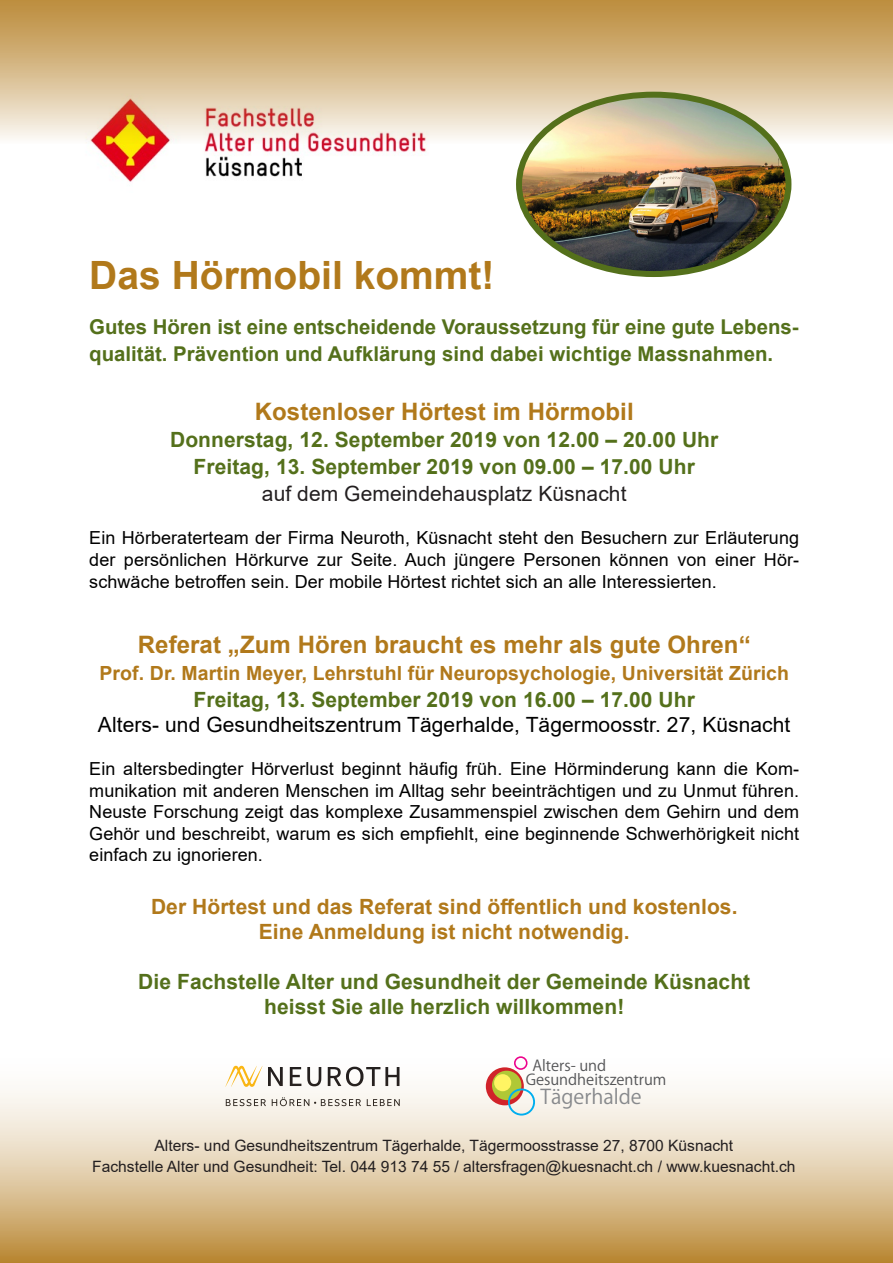
<style>
.page{position:relative;width:893px;height:1263px;background:#fff}
.page>*{position:absolute;margin:0;border:0;box-sizing:border-box;transform-origin:0 0}
.t1{font:700 39px "Arial";color:#b1791b}
.t2{font:700 24px "Arial";letter-spacing:.005em;color:#b1791b}
.t3{font:700 21px "Arial";letter-spacing:.005em;color:#54701b}
.t4{font:700 21px "Arial";letter-spacing:.005em;color:#b1791b}
.t5{font:21px "Arial";letter-spacing:.005em;color:#000}
.t6{font:21px "Arial";letter-spacing:.005em;color:#231f20}
.t7{font:700 20.4px/27px "Arial";color:#54701b}
.t8{font:20.1px "Koz Go Pr 6 N";color:#87898c}
.t9{font:700 19.5px "Arial";letter-spacing:.005em;color:#b1791b}
.t10{font:18px/21.6px "Arial";letter-spacing:.005em;color:#000;text-align:justify}
.t11{font:15.6px "Arial";color:#231f20}
.t12{font:15px "Koz Go Pr 6 N";color:#545557}
</style>
<div class="page">
<img style="left:92px;top:143px;width:335px;height:39px">
<svg style="left:0;top:1056px;width:893px;height:207px"></svg>
<svg style="left:0;top:0;width:893px;height:143px;background:#d5b585"></svg>
<img style="left:519px;top:95px;width:269px;height:179px">
<div style="left:516px;top:92px;width:275px;height:185px;border:6px solid #54701b;border-radius:50%"></div>
<svg style="left:486px;top:1067px;width:38px;height:38px"></svg>
<div style="left:492px;top:1071px;width:29px;height:29px;background:#b0c836;border-radius:50%"></div>
<div style="left:508px;top:1088px;width:27px;height:27px;border:2px solid #00aeef;border-radius:50%"></div>
<div style="left:494px;top:1074px;width:17px;height:17px;background:#fff463;border-radius:50%"></div>
<div style="left:514px;top:1056px;width:13px;height:14px;border:2px solid #ed028c;border-radius:50%"></div>
<p class="t1" style="left:89px;top:248px;width:407px">Das Hörmobil kommt!</p>
<p class="t7" style="left:89px;top:313px;width:711px">Gutes Hören ist eine entscheidende Voraussetzung für eine gute Lebens&shy;qualität. Prävention und Aufklärung sind dabei wichtige Massnahmen.</p>
<p class="t2" style="left:255px;top:395px;width:380px">Kostenloser Hörtest im Hörmobil</p>
<p class="t3" style="left:170px;top:425px;width:550px">Donnerstag, 12. September 2019 von 12.00 – 20.00 Uhr</p>
<p class="t3" style="left:194px;top:452px;width:503px">Freitag, 13. September 2019 von 09.00 – 17.00 Uhr</p>
<p class="t6" style="left:262px;top:479px;width:366px">auf dem Gemeindehausplatz Küsnacht</p>
<p class="t10" style="left:89px;top:527px;width:711px">Ein Hörberaterteam der Firma Neuroth, Küsnacht steht den Besuchern zur Erläuterung der persönlichen Hörkurve zur Seite. Auch jüngere Personen können von einer Hör&shy;schwäche betroffen sein. Der mobile Hörtest richtet sich an alle Interessierten.</p>
<p class="t2" style="left:138px;top:627px;width:614px">Referat „Zum Hören braucht es mehr als gute Ohren“</p>
<p class="t9" style="left:100px;top:659px;width:691px">Prof. Dr. Martin Meyer, Lehrstuhl für Neuropsychologie, Universität Zürich</p>
<p class="t3" style="left:194px;top:684px;width:503px">Freitag, 13. September 2019 von 16.00 – 17.00 Uhr</p>
<p class="t5" style="left:98px;top:710px;width:694px">Alters- und Gesundheitszentrum Tägerhalde, Tägermoosstr. 27, Küsnacht</p>
<p class="t10" style="left:89px;top:758px;width:711px">Ein altersbedingter Hörverlust beginnt häufig früh. Eine Hörminderung kann die Kom&shy;munikation mit anderen Menschen im Alltag sehr beeinträchtigen und zu Unmut führen.<br>Neuste Forschung zeigt das komplexe Zusammenspiel zwischen dem Gehirn und dem Gehör und beschreibt, warum es sich empfiehlt, eine beginnende Schwerhörigkeit nicht einfach zu ignorieren.</p>
<p class="t4" style="left:151px;top:891px;width:588px">Der Hörtest und das Referat sind öffentlich und kostenlos.</p>
<p class="t4" style="left:259px;top:916px;width:372px">Eine Anmeldung ist nicht notwendig.</p>
<p class="t3" style="left:138px;top:967px;width:613px">Die Fachstelle Alter und Gesundheit der Gemeinde Küsnacht</p>
<p class="t3" style="left:264px;top:992px;width:362px">heisst Sie alle herzlich willkommen!</p>
<p class="t12" style="left:532px;top:1057px;width:75px">Alters- und</p>
<p class="t12" style="left:526px;top:1071px;width:142px">Gesundheitszentrum</p>
<p class="t8" style="left:540px;top:1085px;width:103px">Tägerhalde</p>
<p class="t11" style="left:155px;top:1135px;width:580px">Alters- und Gesundheitszentrum Tägerhalde, Tägermoosstrasse 27, 8700 Küsnacht</p>
<p class="t11" style="left:92px;top:1156px;width:705px">Fachstelle Alter und Gesundheit: Tel. 044 913 74 55 / altersfragen@kuesnacht.ch / www.kuesnacht.ch</p>
</div>
